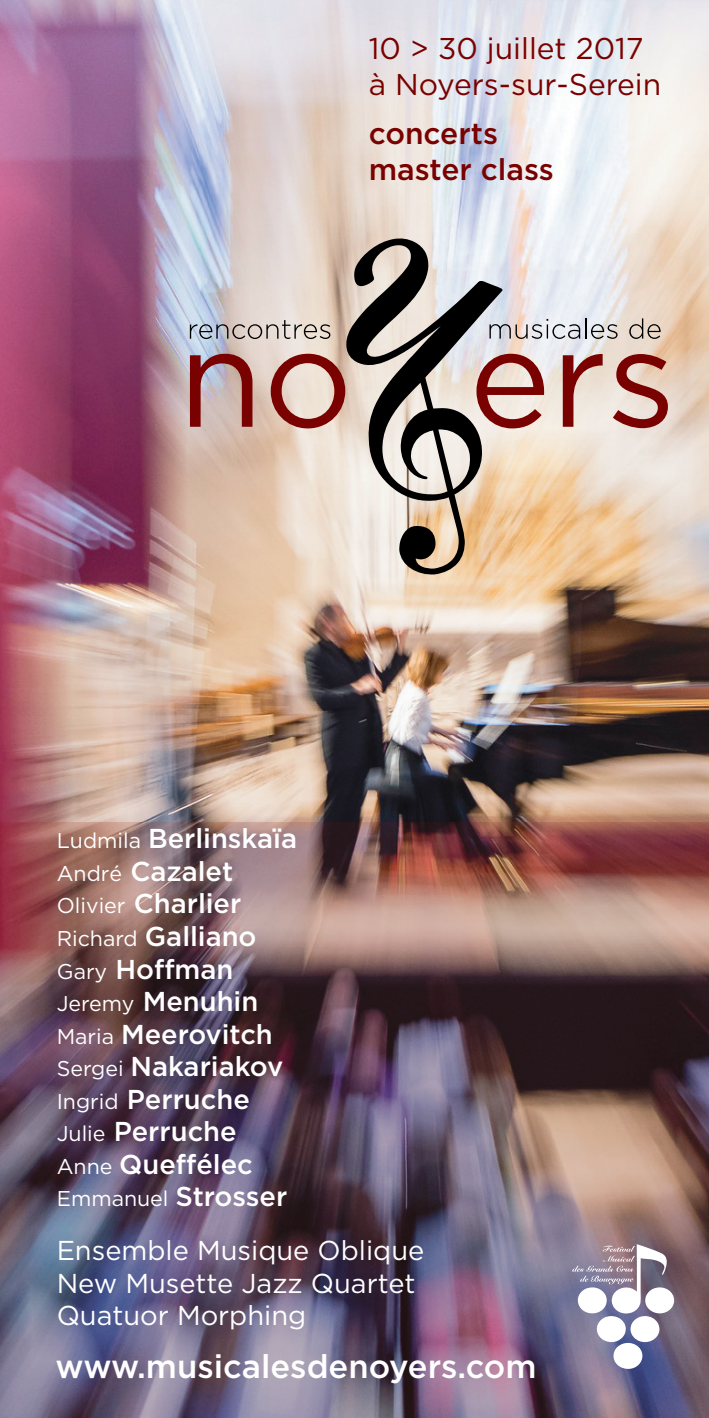
<style>
.page{position:relative;width:709px;height:1418px;background:#fff}
.page>*{position:absolute;margin:0;border:0;box-sizing:border-box;transform-origin:0 0}
.t1{font:500 32.75px "Gotham";color:#fff}
.t2{font:30px/36px "Gotham";color:#790100}
.t3{font:500 30px/36px "Gotham";color:#790100}
.t4{font:500 27.25px/32.5px "Gotham";color:#fff}
.t5{font:27.25px/32.5px "Gotham";color:#fff}
.t6{font:21.25px "Gotham";color:#fff}
.s1{font-weight:400;font-size:21.25px}
.s2{font-weight:500;font-size:27.25px}
</style>
<div class="page">
<img style="left:0;top:0;width:709px;height:822px">
<svg style="left:190px;top:238px;width:478px;height:337px;background:#c9b5aa"></svg>
<img style="left:0;top:822px;width:709px;height:595px">
<svg style="left:572px;top:1244px;width:102px;height:124px"></svg>
<p class="t2" style="left:369px;top:31px;width:294px">10 &gt; 30 juillet 2017 à Noyers-sur-Serein</p>
<p class="t3" style="left:369px;top:116px;width:187px">concerts master class</p>
<p class="t4" style="left:57px;top:822px;width:242px"><span class="s1">Ludmila</span> Berlinskaïa<br><span class="s1">André</span> Cazalet<br><span class="s1">Olivier</span> Charlier<br><span class="s1">Richard</span> Galliano<br><span class="s1">Gary</span> Hoffman<br><span class="s1">Jeremy</span> Menuhin<br><span class="s1">Maria</span> Meerovitch<br><span class="s1">Sergei</span> Nakariakov<br><span class="s1">Ingrid</span> Perruche<br><span class="s1">Julie</span> Perruche<br><span class="s1">Anne</span> Queffélec</p>
<p class="t6" style="left:57px;top:1186px;width:232px">Emmanuel <span class="s2">Strosser</span></p>
<p class="t5" style="left:57px;top:1234px;width:369px">Ensemble Musique Oblique<br>New Musette Jazz Quartet<br>Quatuor Morphing</p>
<p class="t1" style="left:55px;top:1347px;width:482px">www.musicalesdenoyers.com</p>
</div>
